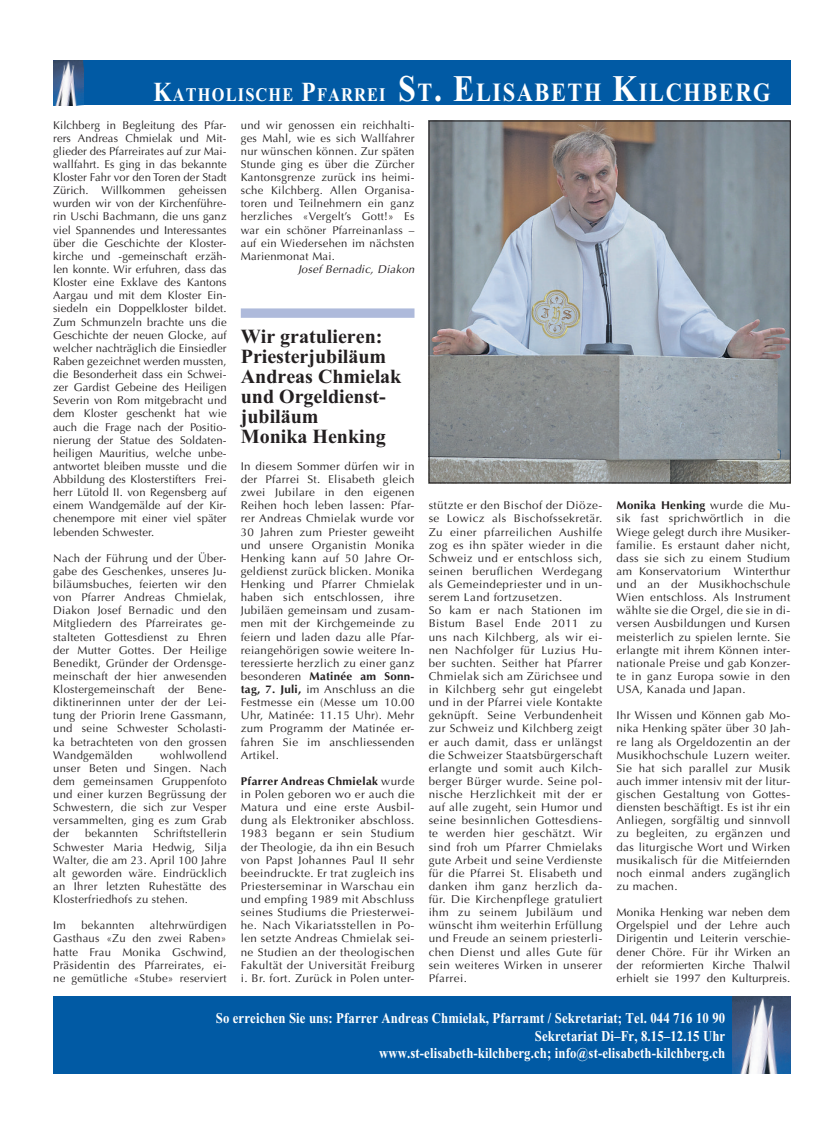
<style>
.page{position:relative;width:833px;height:1134px;background:#fff}
.page>*{position:absolute;margin:0;border:0;box-sizing:border-box;transform-origin:0 0}
.t1{font:26.25px "Times New Roman PS Bold.SC700";letter-spacing:.07em;color:#fff;scale:.85 1}
.t2{font:700 20px/20px "Times New Roman";color:#231f20}
.t3{font:700 15px/17.5px "Times New Roman";letter-spacing:.01em;color:#fff;text-align:right;scale:.85 1}
.t4{font:11.25px/13.1px "Optima CE";letter-spacing:.035em;color:#231f20;text-align:justify}
.t5{font:italic 11.25px "Optima";letter-spacing:.025em;color:#231f20}
.s1{font-size:27.5px}
.s2{font-size:19.25px}
.s3{font-size:37.5px}
.s4{font-weight:700}
</style>
<div class="page">
<div style="left:53px;top:996px;width:737px;height:78px;background:#015aa4"></div>
<img style="left:732px;top:996px;width:58px;height:78px">
<div style="left:53px;top:60px;width:737px;height:45px;background:#015aa4"></div>
<img style="left:53px;top:60px;width:30px;height:45px">
<div style="left:241px;top:308px;width:173px;height:10px;background:#aebadb"></div>
<img style="left:431px;top:123px;width:357px;height:358px">
<div style="left:429px;top:121px;width:361px;height:362px;border:1px solid #231f20"></div>
<h1 class="t1" style="left:153px;top:83px;width:727px"><span class="s1">K</span><span class="s2">ATHOLISCHE</span> <span class="s1">P</span><span class="s2">FARREI</span> <span class="s3">S</span>T<span class="s3">. E</span>LISABETH <span class="s3">K</span>ILCHBERG</h1>
<p class="t4" style="left:53px;top:120px;width:175px">Kilchberg in Begleitung des Pfar&shy;rers Andreas Chmielak und Mit&shy;glieder des Pfarreirates auf zur Mai&shy;wallfahrt. Es ging in das bekannte Kloster Fahr vor den Toren der Stadt Zürich. Willkommen geheissen wurden wir von der Kirchenführe&shy;rin Uschi Bachmann, die uns ganz viel Spannendes und Interessantes über die Geschichte der Kloster&shy;kirche und -gemeinschaft erzäh&shy;len konnte. Wir erfuhren, dass das Kloster eine Exklave des Kantons Aargau und mit dem Kloster Ein&shy;siedeln ein Doppelkloster bildet.<br>Zum Schmunzeln brachte uns die Geschichte der neuen Glocke, auf welcher nachträglich die Einsiedler Raben gezeichnet werden mussten, die Besonderheit dass ein Schwei&shy;zer Gardist Gebeine des Heiligen Severin von Rom mitgebracht und dem Kloster geschenkt hat wie auch die Frage nach der Positio&shy;nierung der Statue des Soldaten&shy;heiligen Mauritius, welche unbe&shy;antwortet bleiben musste und die Abbildung des Klosterstifters Frei&shy;herr Lütold II. von Regensberg auf einem Wandgemälde auf der Kir&shy;chenempore mit einer viel später lebenden Schwester.</p>
<p class="t4" style="left:53px;top:553px;width:175px">Nach der Führung und der Über&shy;gabe des Geschenkes, unseres Ju&shy;biläumsbuches, feierten wir den von Pfarrer Andreas Chmielak, Diakon Josef Bernadic und den Mitgliedern des Pfarreirates ge&shy;stalteten Gottesdienst zu Ehren der Mutter Gottes. Der Heilige Benedikt, Gründer der Ordensge&shy;meinschaft der hier anwesenden Klostergemeinschaft der Bene&shy;diktinerinnen unter der der Lei&shy;tung der Priorin Irene Gassmann, und seine Schwester Scholasti&shy;ka betrachteten von den grossen Wandgemälden</p>
<p class="t4" style="left:241px;top:120px;width:175px">und wir genossen ein reichhalti&shy;ges Mahl, wie es sich Wallfahrer nur wünschen können. Zur späten Stunde ging es über die Zürcher Kantonsgrenze zurück ins heimi&shy;sche Kilchberg. Allen Organisa&shy;toren und Teilnehmern ein ganz herzliches «Vergelt’s Gott!» Es war ein schöner Pfarreinanlass – auf ein Wiedersehen im nächsten Marienmonat Mai.</p>
<p class="t5" style="left:298px;top:265px;width:118px">Josef Bernadic, Diakon</p>
<h2 class="t2" style="left:241px;top:328px;width:162px">Wir gratulieren:<br>Priesterjubiläum<br>Andreas Chmielak und Orgeldienst&shy;jubiläum<br>Monika Henking</h2>
<p class="t4" style="left:241px;top:461px;width:175px">In diesem Sommer dürfen wir in der Pfarrei St. Elisabeth gleich zwei Jubilare in den eigenen Reihen hoch leben lassen: Pfar&shy;rer Andreas Chmielak wurde vor 30 Jahren zum Priester geweiht und unsere Organistin Monika Henking kann auf 50 Jahre Or&shy;geldienst zurück blicken. Monika Henking und Pfarrer Chmielak haben sich entschlossen, ihre Jubiläen gemeinsam und zusam&shy;men mit der Kirchgemeinde zu feiern und laden dazu alle Pfar&shy;reiangehörigen sowie weitere In&shy;teressierte herzlich zu einer ganz besonderen <span class="s4">Matinée am Sonn&shy;tag, 7. Juli,</span> im Anschluss an die Festmesse ein (Messe um 10.00<br>Uhr, Matinée: 11.15 Uhr). Mehr zum Programm der Matinée er&shy;fahren Sie im anschliessenden Artikel.</p>
<p class="t4" style="left:241px;top:776px;width:175px"><span class="s4">Pfarrer Andreas Chmielak</span> wurde in Polen geboren wo er auch die Matura und eine erste Ausbil&shy;dung als Elektroniker abschloss.<br>1983 begann er sein Studium der Theologie, da ihn ein Besuch von Papst Johannes Paul II sehr beeindruckte. Er trat zugleich ins Priesterseminar in Warschau ein und empfing 1989 mit Abschluss seines Studiums die Priesterwei&shy;he. Nach Vikariatsstellen in Po&shy;len setzte Andreas Chmielak sei&shy;ne Studien an der theologischen Fakultät der Universität Freiburg i. Br. fort. Zurück in Polen unter-</p>
<p class="t4" style="left:429px;top:500px;width:175px;text-align:left">stützte er den Bischof der Diöze&shy;se Lowicz als Bischofssekretär.<br>Zu einer pfarreilichen Aushilfe zog es ihn später wieder in die<br>Schweiz und er entschloss sich, seinen beruflichen Werdegang als Gemeindepriester und in un&shy;serem Land fortzusetzen.<br>So kam er nach Stationen im<br>Bistum Basel Ende 2011 zu uns nach Kilchberg, als wir ei&shy;nen Nachfolger für Luzius Hu&shy;ber suchten. Seither hat Pfarrer<br>Chmielak sich am Zürichsee und in Kilchberg sehr gut eingelebt und in der Pfarrei viele Kontakte geknüpft. Seine Verbundenheit zur Schweiz und Kilchberg zeigt er auch damit, dass er unlängst die Schweizer Staatsbürgerschaft erlangte und somit auch Kilch&shy;berger Bürger wurde. Seine pol&shy;nische Herzlichkeit mit der er auf alle zugeht, sein Humor und seine besinnlichen Gottesdiens&shy;te werden hier geschätzt. Wir sind froh um Pfarrer Chmielaks gute Arbeit und seine Verdienste für die Pfarrei St. Elisabeth und danken ihm ganz herzlich da&shy;für. Die Kirchenpflege gratuliert ihm zu seinem Jubiläum und wünscht ihm weiterhin Erfüllung und Freude an seinem priesterli&shy;chen Dienst und alles Gute für sein weiteres Wirken in unserer<br>Pfarrei.</p>
<p class="t4" style="left:616px;top:500px;width:175px"><span class="s4">Monika Henking</span> wurde die Mu&shy;sik fast sprichwörtlich in die Wiege gelegt durch ihre Musiker&shy;familie. Es erstaunt daher nicht, dass sie sich zu einem Studium am Konservatorium Winterthur und an der Musikhochschule Wien entschloss. Als Instrument wählte sie die Orgel, die sie in di&shy;versen Ausbildungen und Kursen meisterlich zu spielen lernte. Sie erlangte mit ihrem Können inter&shy;nationale Preise und gab Konzer&shy;te in ganz Europa sowie in den USA, Kanada und Japan.</p>
<p class="t4" style="left:616px;top:710px;width:175px">Ihr Wissen und Können gab Mo&shy;nika Henking später über 30 Jah&shy;re lang als Orgeldozentin an der Musikhochschule Luzern weiter.<br>Sie hat sich parallel zur Musik auch immer intensiv mit der litur&shy;gischen Gestaltung von Gottes&shy;diensten beschäftigt. Es ist ihr ein Anliegen, sorgfältig und sinnvoll zu begleiten, zu ergänzen und das liturgische Wort und Wirken musikalisch für die Mitfeiernden noch einmal anders zugänglich zu machen.</p>
<p class="t4" style="left:616px;top:907px;width:175px">Monika Henking war neben dem Orgelspiel und der Lehre auch Dirigentin und Leiterin verschie&shy;dener Chöre. Für ihr Wirken an der reformierten Kirche Thalwil erhielt sie 1997 den Kulturpreis.</p>
<p class="t4" style="left:53px;top:750px;width:175px;text-indent:107px">wohlwollend unser Beten und Singen. Nach dem gemeinsamen Gruppenfoto und einer kurzen Begrüssung der Schwestern, die sich zur Vesper versammelten, ging es zum Grab der</p>
<p class="t4" style="left:53px;top:828px;width:175px;text-indent:101px">Schriftstellerin Schwester Maria Hedwig, Silja Walter, die am 23. April 100 Jahre alt geworden wäre. Eindrücklich an Ihrer letzten Ruhestätte des Klosterfriedhofs zu stehen.</p>
<p class="t4" style="left:53px;top:920px;width:14px">Im</p>
<p class="t4" style="left:81px;top:920px;width:54px">bekannten</p>
<p class="t4" style="left:85px;top:828px;width:54px">bekannten</p>
<p class="t4" style="left:53px;top:920px;width:175px;text-indent:97px">altehrwürdigen Gasthaus «Zu den zwei Raben» hatte Frau Monika Gschwind, Präsidentin des Pfarreirates, ei&shy;ne gemütliche «Stube» reserviert</p>
<h3 class="t3" style="left:216px;top:1011px;width:601px">So erreichen Sie uns: Pfarrer Andreas Chmielak, Pfarramt / Sekretariat; Tel. 044 716 10 90<br>Sekretariat Di–Fr, 8.15–12.15 Uhr<br>www.st-elisabeth-kilchberg.ch; info@st-elisabeth-kilchberg.ch</h3>
</div>
